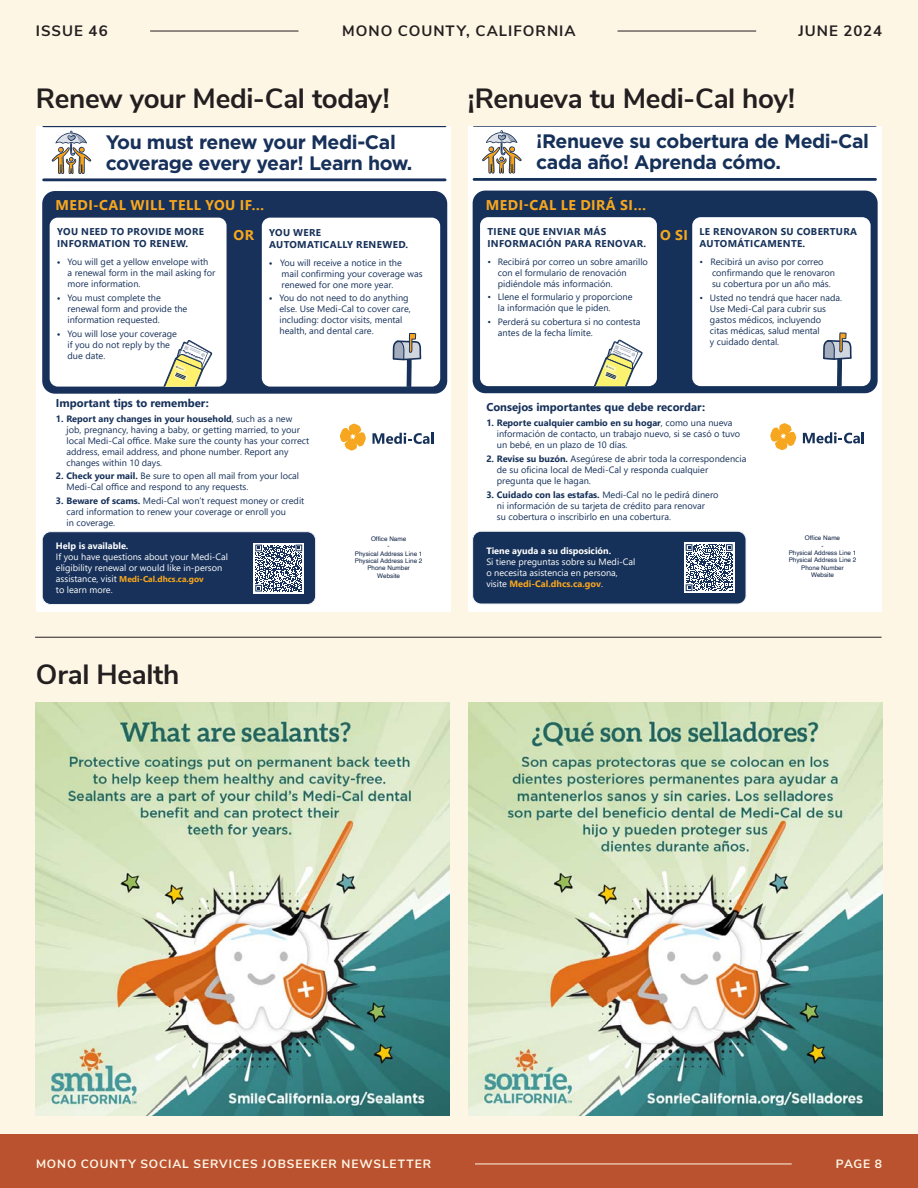
<style>
.page{position:relative;width:918px;height:1188px;background:#fef6e5}
.page>*{position:absolute;margin:0;border:0;box-sizing:border-box;transform-origin:0 0}
.t1{font:700 27.75px "Nunito Sans";letter-spacing:-.015em;color:#231f20}
.t2{font:700 19.5px/21px "Gotham";letter-spacing:-.02em;color:#17315a}
.t3{font:700 19.5px/21px "Gotham";letter-spacing:-.02em;color:#163159}
.t4{font:700 15px "Nunito Sans";letter-spacing:.065em;color:#231f20}
.t5{font:700 14.1px "Segoe UI";letter-spacing:.035em;color:#f9a71c}
.t6{font:700 14.1px "Segoe UI";letter-spacing:.035em;color:#f8a71d}
.t7{font:700 12px "Nunito Sans";letter-spacing:.075em;color:#fef6e5}
.t8{font:700 11.25px "Segoe UI";color:#163159}
.t9{font:700 11.25px "Segoe UI";color:#17315a}
.t10{font:700 9.9px/11.9px "Segoe UI";letter-spacing:.035em;color:#163159}
.t11{font:700 9.9px/11.9px "Segoe UI";letter-spacing:.035em;color:#17315a}
.t12{font:9.15px/10.9px "Segoe UI";color:#17315a}
.t13{font:9.15px/10.9px "Segoe UI";color:#163159}
.t14{font:9.15px/10.9px "Segoe UI";color:#fff}
.t15{font:700 8.4px "Segoe UI";color:#f9a71c}
.t16{font:6.3px/7.4px "Helvetica";color:#122447;text-align:center}
.t17{font:700 1.95px "Gotham";color:#173059}
.s1{font-weight:700}
.s2{font-size:14.1px;color:#f9a71c}
.s3{font-weight:400;font-size:9.15px;color:#fff}
.s4{font-size:14.1px;color:#f8a71d}
.s5{font-weight:700;color:#f8a71d}
</style>
<div class="page">
<div style="left:0;top:1134px;width:918px;height:54px;background:#ba522f"></div>
<hr style="left:475px;top:1164px;width:317px;height:1px;background:#fef6e5">
<hr style="left:150px;top:31px;width:148px;height:1px;background:#231f20">
<hr style="left:618px;top:31px;width:138px;height:1px;background:#231f20">
<hr style="left:35px;top:637px;width:847px;height:1px;background:#231f20">
<img style="left:36px;top:702px;width:414px;height:414px">
<img style="left:468px;top:702px;width:414px;height:414px">
<div style="left:36px;top:126px;width:414px;height:486px;background:#fff"></div>
<div style="left:42px;top:191px;width:405px;height:203px;background:#17315a;border-radius:13px"></div>
<div style="left:42px;top:532px;width:274px;height:72px;background:#17315a;border-radius:8px"></div>
<div style="left:42px;top:531px;width:274px;height:74px;border:1px solid #f1f1f3;border-radius:8px"></div>
<div style="left:50px;top:218px;width:177px;height:169px;background:#fff;border-radius:8px"></div>
<div style="left:262px;top:218px;width:178px;height:169px;background:#fff;border-radius:8px"></div>
<svg style="left:51px;top:131px;width:40px;height:43px"></svg>
<svg style="left:253px;top:543px;width:51px;height:50px"></svg>
<svg style="left:255px;top:545px;width:47px;height:47px"></svg>
<svg style="left:373px;top:433px;width:61px;height:11px"></svg>
<svg style="left:340px;top:423px;width:26px;height:28px"></svg>
<svg style="left:392px;top:333px;width:30px;height:54px"></svg>
<svg style="left:159px;top:340px;width:53px;height:47px"></svg>
<hr style="left:44px;top:178px;width:401px;height:3px;background:#17315a">
<hr style="left:44px;top:126px;width:401px;height:1px;background:#17315a">
<div style="left:468px;top:126px;width:414px;height:486px;background:#fff"></div>
<div style="left:473px;top:191px;width:405px;height:202px;background:#163159;border-radius:13px"></div>
<div style="left:473px;top:531px;width:273px;height:73px;background:#163159;border-radius:8px"></div>
<div style="left:472px;top:531px;width:274px;height:73px;border:1px solid #f3f3f5;border-radius:8px"></div>
<div style="left:480px;top:217px;width:177px;height:169px;background:#fff;border-radius:8px"></div>
<svg style="left:482px;top:130px;width:40px;height:44px"></svg>
<div style="left:692px;top:217px;width:179px;height:169px;background:#fff;border-radius:8px"></div>
<svg style="left:823px;top:332px;width:29px;height:54px"></svg>
<svg style="left:594px;top:339px;width:49px;height:47px"></svg>
<hr style="left:474px;top:178px;width:402px;height:3px;background:#163159">
<hr style="left:474px;top:126px;width:402px;height:1px;background:#163159">
<div style="left:684px;top:542px;width:51px;height:51px;background:#fff"></div>
<svg style="left:686px;top:544px;width:47px;height:47px"></svg>
<svg style="left:803px;top:432px;width:61px;height:11px"></svg>
<svg style="left:770px;top:423px;width:27px;height:27px"></svg>
<h3 class="t4" style="left:36px;top:20px;width:73px">ISSUE 46</h3>
<h3 class="t4" style="left:342px;top:20px;width:235px">MONO COUNTY, CALIFORNIA</h3>
<h3 class="t4" style="left:799px;top:20px;width:85px">JUNE 2024</h3>
<p class="t1" style="left:36px;top:78px;width:355px">Renew your Medi-Cal today!</p>
<p class="t1" style="left:468px;top:78px;width:329px">¡Renueva tu Medi-Cal hoy!</p>
<p class="t2" style="left:106px;top:131px;width:308px">You must renew your Medi-Cal coverage every year! Learn how.</p>
<p class="t5" style="left:56px;top:192px;width:210px">MEDI-CAL WILL TELL YOU IF…</p>
<p class="t11" style="left:57px;top:225px;width:149px">YOU NEED TO PROVIDE MORE<br>INFORMATION TO RENEW.</p>
<p class="t12" style="left:68px;top:256px;width:149px;text-indent:-11px"><span class="s1">•</span> You will get a yellow envelope with<br>a renewal form in the mail asking for more information.</p>
<p class="t12" style="left:68px;top:291px;width:121px;text-indent:-11px"><span class="s1">•</span> You must complete the renewal form and provide the information requested.</p>
<p class="t12" style="left:68px;top:327px;width:111px;text-indent:-11px"><span class="s1">•</span> You will lose your coverage if you do not reply by the due date.</p>
<p class="t11" style="left:269px;top:225px;width:140px;text-indent:-36px"><span class="s2">OR</span> YOU WERE<br>AUTOMATICALLY RENEWED.</p>
<p class="t12" style="left:282px;top:256px;width:142px;text-indent:-13px"><span class="s1">•</span> You will receive a notice in the<br>mail confirming your coverage was renewed for one more year.</p>
<p class="t12" style="left:280px;top:292px;width:133px;text-indent:-11px"><span class="s1">•</span> You do not need to do anything else. Use Medi-Cal to cover care, including: doctor visits, mental health, and dental care.</p>
<p class="t17" style="left:184px;top:350px;width:23px;rotate:23deg">Medi-Cal Renewal Form</p>
<p class="t9" style="left:56px;top:392px;width:154px">Important tips to remember:</p>
<p class="t12" style="left:67px;top:412px;width:244px;text-indent:-11px"><span class="s1">1. Report any changes in your household</span>, such as a new job, pregnancy, having a baby, or getting married, to your local Medi-Cal office. Make sure the county has your correct address, email address, and phone number. Report any changes within 10 days.</p>
<p class="t12" style="left:67px;top:470px;width:234px;text-indent:-11px"><span class="s1">2. Check your mail.</span> Be sure to open all mail from your local<br>Medi-Cal office and respond to any requests.</p>
<p class="t12" style="left:67px;top:495px;width:239px;text-indent:-11px"><span class="s1">3. Beware of scams.</span> Medi-Cal won’t request money or credit card information to renew your coverage or enroll you<br>in coverage.</p>
<p class="t14" style="left:56px;top:540px;width:174px"><span class="s1">Help is available.<br></span>If you have questions about your Medi-Cal eligibility renewal or would like in-person</p>
<p class="t15" style="left:56px;top:572px;width:149px"><span class="s3">assistance, visit</span> Medi-Cal.dhcs.ca.gov</p>
<p class="t14" style="left:56px;top:584px;width:58px">to learn more.</p>
<p class="t1" style="left:36px;top:654px;width:145px">Oral Health</p>
<p class="t16" style="left:355px;top:535px;width:69px">Office Name<br>-<br>Physical Address Line 1<br>Physical Address Line 2<br>Phone Number<br>Website</p>
<p class="t3" style="left:536px;top:131px;width:334px">¡Renueve su cobertura de Medi-Cal cada año! Aprenda cómo.</p>
<p class="t6" style="left:486px;top:192px;width:162px">MEDI-CAL LE DIRÁ SI…</p>
<p class="t10" style="left:488px;top:225px;width:160px">TIENE QUE ENVIAR MÁS<br>INFORMACIÓN PARA RENOVAR.</p>
<p class="t13" style="left:498px;top:255px;width:152px;text-indent:-11px">• Recibirá por correo un sobre amarillo con el formulario de renovación pidiéndole más información.</p>
<p class="t13" style="left:498px;top:291px;width:136px;text-indent:-11px">• Llene el formulario y proporcione la información que le piden.</p>
<p class="t13" style="left:498px;top:316px;width:144px;text-indent:-11px">• Perderá su cobertura si no contesta antes de la fecha límite.</p>
<p class="t10" style="left:700px;top:225px;width:159px;text-indent:-39px"><span class="s4">O SI</span> LE RENOVARON SU COBERTURA<br>AUTOMÁTICAMENTE.</p>
<p class="t13" style="left:712px;top:256px;width:124px;text-indent:-13px">• Recibirá un aviso por correo confirmando que le renovaron su cobertura por un año más.</p>
<p class="t13" style="left:710px;top:291px;width:134px;text-indent:-11px">• Usted no tendrá que hacer nada.<br>Use Medi-Cal para cubrir sus gastos médicos, incluyendo<br>citas médicas, salud mental<br>y cuidado dental.</p>
<p class="t8" style="left:486px;top:397px;width:220px">Consejos importantes que debe recordar:</p>
<p class="t13" style="left:497px;top:416px;width:245px;text-indent:-11px"><span class="s1">1. Reporte cualquier cambio en su hogar</span>, como una nueva información de contacto, un trabajo nuevo, si se casó o tuvo un bebé, en un plazo de 10 días.</p>
<p class="t13" style="left:497px;top:452px;width:251px;text-indent:-11px"><span class="s1">2. Revise su buzón.</span> Asegúrese de abrir toda la correspondencia de su oficina local de Medi-Cal y responda cualquier pregunta que le hagan.</p>
<p class="t13" style="left:497px;top:488px;width:223px;text-indent:-11px"><span class="s1">3. Cuidado con las estafas.</span> Medi-Cal no le pedirá dinero ni información de su tarjeta de crédito para renovar<br>su cobertura o inscribirlo en una cobertura.</p>
<p class="t14" style="left:486px;top:544px;width:151px"><span class="s1">Tiene ayuda a su disposición.<br></span>Si tiene preguntas sobre su Medi-Cal o necesita asistencia en persona, visite <span class="s5">Medi-Cal.dhcs.ca.gov</span>.</p>
<p class="t16" style="left:789px;top:535px;width:69px">Office Name<br>-<br>Physical Address Line 1<br>Physical Address Line 2<br>Phone Number<br>Website</p>
<h3 class="t7" style="left:36px;top:1155px;width:397px">MONO COUNTY SOCIAL SERVICES JOBSEEKER NEWSLETTER</h3>
<h3 class="t7" style="left:836px;top:1155px;width:48px">PAGE 8</h3>
</div>
